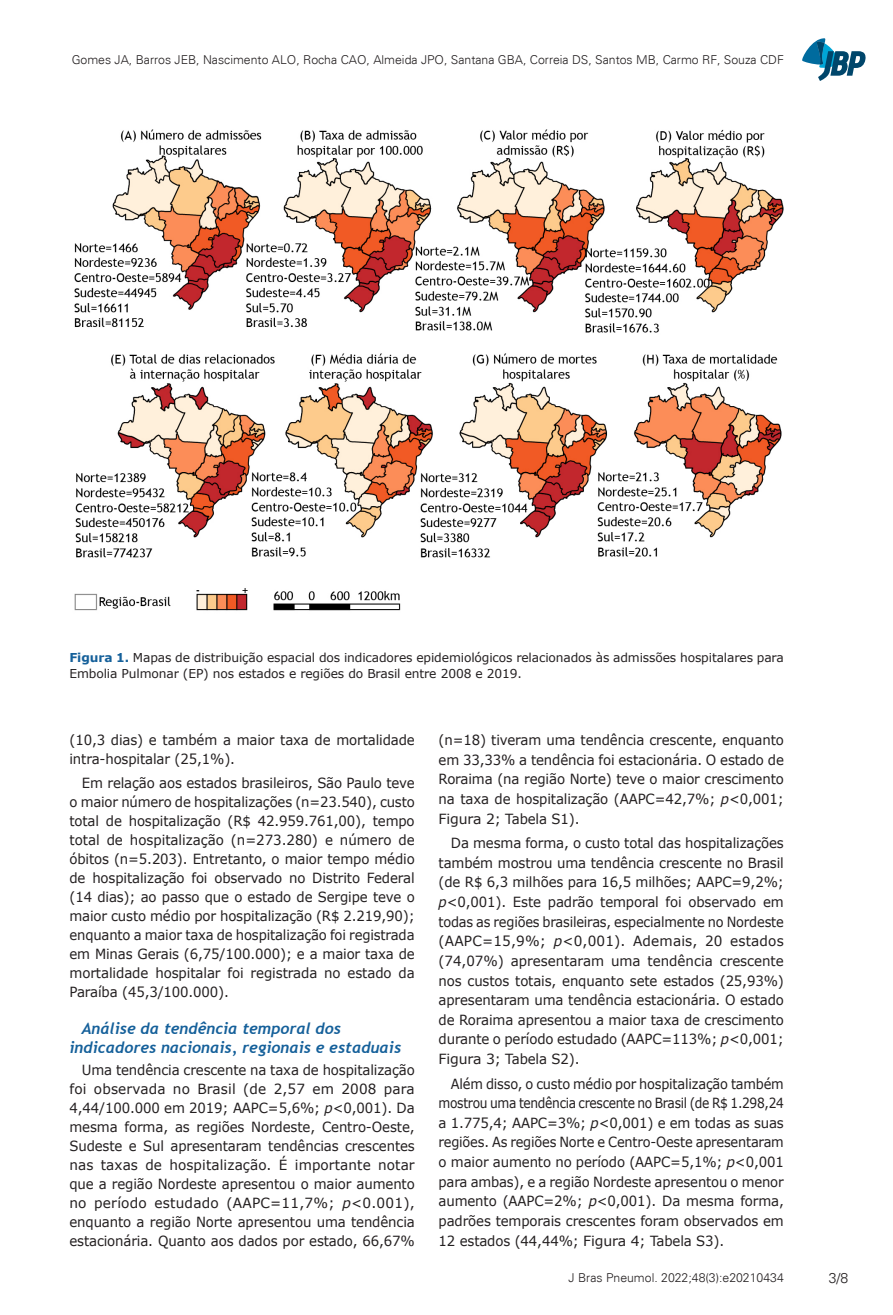
<style>
.page{position:relative;width:893px;height:1315px;background:#fff}
.page>*{position:absolute;margin:0;border:0;box-sizing:border-box;transform-origin:0 0}
.Heading2{font:italic 700 15.75px/19.4px "Trebuchet";color:#15609a}
.Paragraph{font:14px/19.1px "Verdana";letter-spacing:-.01em;color:#231f20;text-align:justify;scale:.95 1}
.Paragraph-2{font:14px/19.6px "Verdana";letter-spacing:-.01em;color:#231f20;text-align:justify;scale:.92 1}
.t1{font:300 14px "Univers";color:#231f20}
.FigureCaption{font:12.25px/15.8px "Verdana";letter-spacing:-.01em;color:#231f20}
.t2{font:300 12.25px "Univers";color:#231f20}
.s1{font-weight:700;color:#15609a}
.s2{font-style:italic}
</style>
<div class="page">
<svg style="left:802px;top:38px;width:64px;height:43px"></svg>
<img style="left:74px;top:129px;width:710px;height:482px">
<p class="t2" style="left:72px;top:52px;width:714px">Gomes JA, Barros JEB, Nascimento ALO, Rocha CAO, Almeida JPO, Santana GBA, Correia DS, Santos MB, Carmo RF, Souza CDF</p>
<p class="FigureCaption" style="left:69px;top:650px;width:716px"><span class="s1">Figura 1.</span> Mapas de distribuição espacial dos indicadores epidemiológicos relacionados às admissões hospitalares para<br>Embolia Pulmonar (EP) nos estados e regiões do Brasil entre 2008 e 2019.</p>
<p class="Paragraph" style="left:69px;top:730px;width:365px">(10,3 dias) e também a maior taxa de mortalidade intra-hospitalar (25,1%).</p>
<p class="Paragraph" style="left:69px;top:773px;width:365px;text-indent:12px">Em relação aos estados brasileiros, São Paulo teve o maior número de hospitalizações (n=23.540), custo total de hospitalização (R$ 42.959.761,00), tempo total de hospitalização (n=273.280) e número de óbitos (n=5.203). Entretanto, o maior tempo médio de hospitalização foi observado no Distrito Federal (14 dias); ao passo que o estado de Sergipe teve o maior custo médio por hospitalização (R$ 2.219,90); enquanto a maior taxa de hospitalização foi registrada em Minas Gerais (6,75/100.000); e a maior taxa de mortalidade hospitalar foi registrada no estado da Paraíba (45,3/100.000).</p>
<p class="Heading2" style="left:69px;top:1018px;width:333px;text-indent:12px">Análise da tendência temporal dos indicadores nacionais, regionais e estaduais</p>
<p class="Paragraph" style="left:69px;top:1060px;width:365px;text-indent:12px">Uma tendência crescente na taxa de hospitalização foi observada no Brasil (de 2,57 em 2008 para 4,44/100.000 em 2019; AAPC=5,6%; <span class="s2">p</span>&lt;0,001). Da mesma forma, as regiões Nordeste, Centro-Oeste, Sudeste e Sul apresentaram tendências crescentes nas taxas de hospitalização. É importante notar que a região Nordeste apresentou o maior aumento no período estudado (AAPC=11,7%; <span class="s2">p</span>&lt;0.001), enquanto a região Norte apresentou uma tendência estacionária. Quanto aos dados por estado, 66,67%</p>
<p class="Paragraph" style="left:439px;top:730px;width:365px;line-height:19.6px">(n=18) tiveram uma tendência crescente, enquanto em 33,33% a tendência foi estacionária. O estado de Roraima (na região Norte) teve o maior crescimento na taxa de hospitalização (AAPC=42,7%; <span class="s2">p</span>&lt;0,001; Figura 2; Tabela S1).</p>
<p class="Paragraph" style="left:439px;top:833px;width:365px;line-height:19.6px;text-indent:12px">Da mesma forma, o custo total das hospitalizações também mostrou uma tendência crescente no Brasil (de R$ 6,3 milhões para 16,5 milhões; AAPC=9,2%; <span class="s2">p</span>&lt;0,001). Este padrão temporal foi observado em todas as regiões brasileiras, especialmente no Nordeste (AAPC=15,9%; <span class="s2">p</span>&lt;0,001). Ademais, 20 estados (74,07%) apresentaram uma tendência crescente nos custos totais, enquanto sete estados (25,93%) apresentaram uma tendência estacionária. O estado de Roraima apresentou a maior taxa de crescimento durante o período estudado (AAPC=113%; <span class="s2">p</span>&lt;0,001; Figura 3; Tabela S2).</p>
<p class="Paragraph-2" style="left:439px;top:1074px;width:377px;text-indent:12px">Além disso, o custo médio por hospitalização também mostrou uma tendência crescente no Brasil (de R$ 1.298,24 a 1.775,4; AAPC=3%; <span class="s2">p</span>&lt;0,001) e em todas as suas regiões. As regiões Norte e Centro-Oeste apresentaram o maior aumento no período (AAPC=5,1%; <span class="s2">p</span>&lt;0,001 para ambas), e a região Nordeste apresentou o menor aumento (AAPC=2%; <span class="s2">p</span>&lt;0,001). Da mesma forma, padrões temporais crescentes foram observados em 12 estados (44,44%; Figura 4; Tabela S3).</p>
<p class="t2" style="left:569px;top:1270px;width:217px">J Bras Pneumol. 2022;48(3):e20210434</p>
<p class="t1" style="left:829px;top:1269px;width:21px">3/8</p>
</div>
